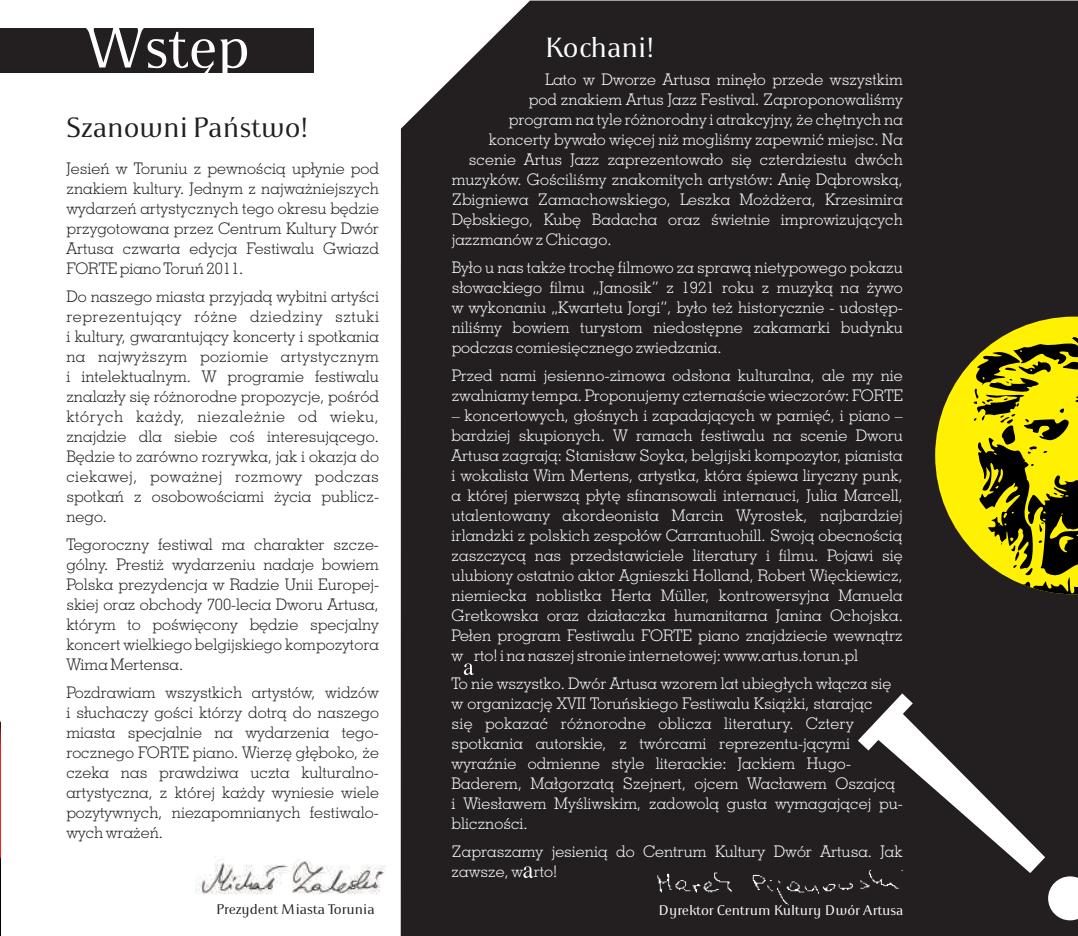
<style>
.page{position:relative;width:1078px;height:936px;background:#fff}
.page>*{position:absolute;margin:0;border:0;box-sizing:border-box;transform-origin:0 0}
.t1{font:57.8px "Apolonia";color:#fff}
.t2{font:28px "Apolonia";color:#231f20}
.t3{font:28px "Apolonia";letter-spacing:-.005em;color:#fff}
.t4{font:300 16px/20px "Geometric Slab 703 L2";color:#fff}
.t5{font:300 16px/20px "Geometric Slab 703 L2";color:#231f20;text-align:justify}
.t6{font:14px "Apolonia";color:#fff}
.t7{font:14px "Apolonia";color:#231f20}
</style>
<div class="page">
<img style="left:0;top:720px;width:1px;height:215px">
<img style="left:196px;top:859px;width:190px;height:35px">
<div style="left:400px;top:1px;width:677px;height:934px;background:#231f20"></div>
<svg style="left:934px;top:316px;width:143px;height:278px;background:#8f8707"></svg>
<div style="left:0;top:28px;width:313px;height:45px;background:#231f20"></div>
<svg style="left:857px;top:693px;width:220px;height:227px"></svg>
<svg style="left:414px;top:23px;width:133px;height:119px"></svg>
<svg style="left:463px;top:663px;width:10px;height:12px"></svg>
<svg style="left:523px;top:866px;width:10px;height:11px"></svg>
<img style="left:628px;top:866px;width:282px;height:46px">
<h1 class="t1" style="left:85px;top:26px;width:167px">Wstęp</h1>
<h2 class="t2" style="left:66px;top:116px;width:243px">Szanowni Państwo!</h2>
<p class="t5" style="left:66px;top:159px;width:314px">Jesień w Toruniu z pewnością upłynie pod znakiem kultury. Jednym z najważniejszych wydarzeń artystycznych tego okresu będzie przygotowana przez Centrum Kultury Dwór Artusa czwarta edycja Festiwalu Gwiazd FORTE piano Toruń 2011.</p>
<p class="t5" style="left:66px;top:287px;width:314px">Do naszego miasta przyjadą wybitni artyści reprezentujący różne dziedziny sztuki i kultury, gwarantujący koncerty i spotkania na najwyższym poziomie artystycznym i intelektualnym. W programie festiwalu znalazły się różnorodne propozycje, pośród których każdy, niezależnie od wieku, znajdzie dla siebie coś interesującego.<br>Będzie to zarówno rozrywka, jak i okazja do ciekawej, poważnej rozmowy podczas spotkań z osobowościami życia publicz&shy;nego.</p>
<p class="t5" style="left:66px;top:535px;width:314px">Tegoroczny festiwal ma charakter szcze&shy;gólny. Prestiż wydarzeniu nadaje bowiem Polska prezydencja w Radzie Unii Europej&shy;skiej oraz obchody 700-lecia Dworu Artusa, którym to poświęcony będzie specjalny koncert wielkiego belgijskiego kompozytora Wima Mertensa.</p>
<p class="t5" style="left:66px;top:683px;width:314px">Pozdrawiam wszystkich artystów, widzów i słuchaczy gości którzy dotrą do naszego miasta specjalnie na wydarzenia tego&shy;rocznego FORTE piano. Wierzę głęboko, że czeka nas prawdziwa uczta kulturalno&shy;artystyczna, z której każdy wyniesie wiele pozytywnych, niezapomnianych festiwalo&shy;wych wrażeń.</p>
<p class="t7" style="left:216px;top:904px;width:160px">Prezydent Miasta Torunia</p>
<h2 class="t3" style="left:544px;top:36px;width:112px">Kochani!</h2>
<p class="t4" style="left:545px;top:70px;width:359px">Lato w Dworze Artusa minęło przede wszystkim</p>
<p class="t4" style="left:529px;top:90px;width:375px">pod znakiem Artus Jazz Festival. Zaproponowaliśmy</p>
<p class="t4" style="left:509px;top:110px;width:395px">program na tyle różnorodny i atrakcyjny, że chętnych na</p>
<p class="t4" style="left:489px;top:130px;width:415px">koncerty bywało więcej niż mogliśmy zapewnić miejsc. Na</p>
<p class="t4" style="left:469px;top:150px;width:435px">scenie Artus Jazz zaprezentowało się czterdziestu dwóch</p>
<p class="t4" style="left:451px;top:170px;width:452px">muzyków. Gościliśmy znakomitych artystów: Anię Dąbrowską,</p>
<p class="t4" style="left:451px;top:190px;width:452px">Zbigniewa Zamachowskiego, Leszka Możdżera, Krzesimira</p>
<p class="t4" style="left:451px;top:210px;width:452px">Dębskiego, Kubę Badacha oraz świetnie improwizujących</p>
<p class="t4" style="left:451px;top:230px;width:161px">jazzmanów z Chicago.</p>
<p class="t4" style="left:451px;top:258px;width:452px;text-align:justify">Było u nas także trochę filmowo za sprawą nietypowego pokazu słowackiego filmu „Janosik” z 1921 roku z muzyką na żywo w wykonaniu „Kwartetu Jorgi”, było też historycznie - udostęp&shy;niliśmy bowiem turystom niedostępne zakamarki budynku podczas comiesięcznego zwiedzania.</p>
<p class="t4" style="left:451px;top:366px;width:452px">Przed nami jesienno-zimowa odsłona kulturalna, ale my nie zwalniamy tempa. Proponujemy czternaście wieczorów: FORTE</p>
<p class="t4" style="left:451px;top:406px;width:452px;text-align:justify">– koncertowych, głośnych i zapadających w pamięć, i piano – bardziej skupionych. W ramach festiwalu na scenie Dworu Artusa zagrają: Stanisław Soyka, belgijski kompozytor, pianista i wokalista Wim Mertens, artystka, która śpiewa liryczny punk, a której pierwszą płytę sfinansowali internauci, Julia Marcell, utalentowany akordeonista Marcin Wyrostek, najbardziej irlandzki z polskich zespołów Carrantuohill. Swoją obecnością zaszczycą nas przedstawiciele literatury i filmu. Pojawi się ulubiony ostatnio aktor Agnieszki Holland, Robert Więckiewicz, niemiecka noblistka Herta Müller, kontrowersyjna Manuela Gretkowska oraz działaczka humanitarna Janina Ochojska.<br>Pełen program Festiwalu FORTE piano znajdziecie wewnątrz w rto! i na naszej stronie internetowej: www.artus.torun.pl</p>
<p class="t4" style="left:451px;top:674px;width:452px">To nie wszystko. Dwór Artusa wzorem lat ubiegłych włącza się w organizację XVII Toruńskiego Festiwalu Książki, starając<br>się pokazać różnorodne oblicza literatury. Cztery spotkania autorskie, z twórcami reprezentu-jącymi wyraźnie odmienne style literackie: Jackiem Hugo-Baderem, Małgorzatą Szejnert, ojcem Wacławem Oszajcą i Wiesławem Myśliwskim, zadowolą gusta wymagającej pu&shy;bliczności.</p>
<p class="t4" style="left:451px;top:842px;width:452px">Zapraszamy jesienią do Centrum Kultury Dwór Artusa. Jak zawsze, w rto!</p>
<p class="t6" style="left:658px;top:904px;width:247px">Dyrektor Centrum Kultury Dwór Artusa</p>
</div>
